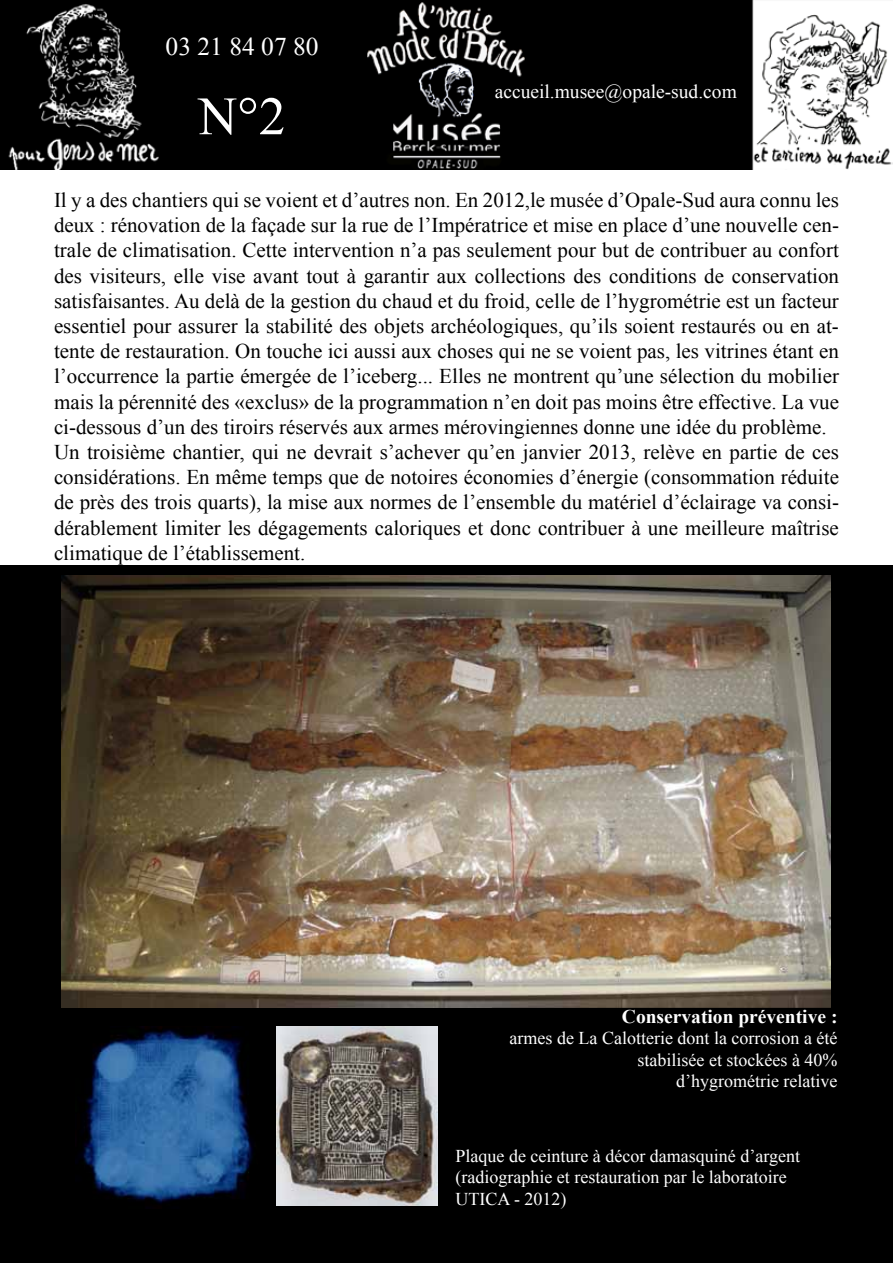
<style>
.page{position:relative;width:893px;height:1263px;background:#fff}
.page>*{position:absolute;margin:0;border:0;box-sizing:border-box;transform-origin:0 0}
.t1{font:54px "Times New Roman";color:#fff}
.t2{font:25.5px "Times New Roman";color:#fff}
.t3{font:21px/25.2px "Times New Roman";color:#000}
.t4{font:19.5px "Times New Roman";color:#fff}
.t5{font:700 19.5px "Times New Roman";color:#fff}
.t6{font:18px/21.6px "Times New Roman";color:#fff;text-align:right}
</style>
<div class="page">
<div style="left:0;top:565px;width:893px;height:698px;background:#000"></div>
<img style="left:0;top:0;width:893px;height:170px">
<img style="left:62px;top:575px;width:768px;height:432px">
<img style="left:76px;top:1026px;width:183px;height:183px">
<img style="left:276px;top:1026px;width:161px;height:179px">
<div style="left:492px;top:1008px;width:347px;height:109px;border:2px solid #000"></div>
<p class="t2" style="left:166px;top:29px;width:155px">03 21 84 07 80</p>
<h1 class="t1" style="left:198px;top:80px;width:89px">N°2</h1>
<p class="t4" style="left:495px;top:79px;width:244px">accueil.musee@opale-sud.com</p>
<p class="t3" style="left:54px;top:187px;width:786px">Il y a des chantiers qui se voient et d’autres non. En 2012,le musée d’Opale-Sud aura connu les deux : rénovation de la façade sur la rue de l’Impératrice et mise en place d’une nouvelle cen&shy;trale de climatisation. Cette intervention n’a pas seulement pour but de contribuer au confort des visiteurs, elle vise avant tout à garantir aux collections des conditions de conservation satisfaisantes. Au delà de la gestion du chaud et du froid, celle de l’hygrométrie est un facteur essentiel pour assurer la stabilité des objets archéologiques, qu’ils soient restaurés ou en at&shy;tente de restauration. On touche ici aussi aux choses qui ne se voient pas, les vitrines étant en l’occurrence la partie émergée de l’iceberg... Elles ne montrent qu’une sélection du mobilier mais la pérennité des «exclus» de la programmation n’en doit pas moins être effective. La vue ci-dessous d’un des tiroirs réservés aux armes mérovingiennes donne une idée du problème.<br>Un troisième chantier, qui ne devrait s’achever qu’en janvier 2013, relève en partie de ces considérations. En même temps que de notoires économies d’énergie (consommation réduite de près des trois quarts), la mise aux normes de l’ensemble du matériel d’éclairage va consi&shy;dérablement limiter les dégagements caloriques et donc contribuer à une meilleure maîtrise climatique de l’établissement.</p>
<p class="t5" style="left:622px;top:1002px;width:217px">Conservation préventive :</p>
<p class="t6" style="left:510px;top:1027px;width:329px">armes de La Calotterie dont la corrosion a été stabilisée et stockées à 40%<br>d’hygrométrie relative</p>
<p class="t6" style="left:455px;top:1144px;width:346px;text-align:left">Plaque de ceinture à décor damasquiné d’argent (radiographie et restauration par le laboratoire<br>UTICA - 2012)</p>
</div>
